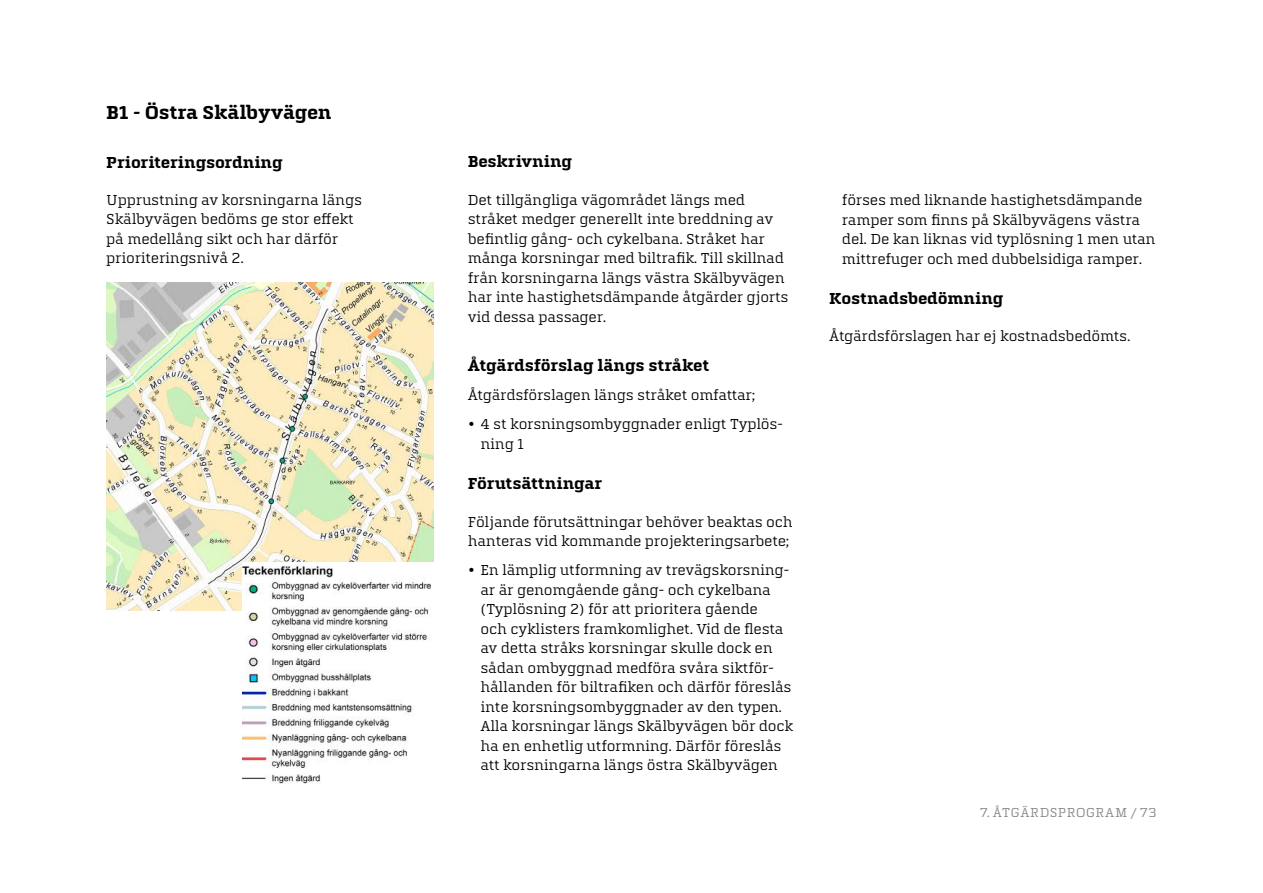
<style>
.page{position:relative;width:1263px;height:893px;background:#fff}
.page>*{position:absolute;margin:0;border:0;box-sizing:border-box;transform-origin:0 0}
.t1{font:700 19.5px "Quitador For Jarfalla";letter-spacing:-.015em;color:#000}
.t2{font:700 16.5px "Quitador For Jarfalla";letter-spacing:-.01em;color:#000}
.t3{font:15px/19.5px "Quitador For Jarfalla";letter-spacing:-.02em;color:#000}
.t4{font:13.5px "Quitador For Jarfalla";letter-spacing:.025em;color:#86888c}
</style>
<div class="page">
<img style="left:106px;top:283px;width:328px;height:327px">
<img style="left:242px;top:562px;width:192px;height:221px">
<h1 class="t1" style="left:106px;top:102px;width:227px">B1 - Östra Skälbyvägen</h1>
<p class="t2" style="left:106px;top:154px;width:178px">Prioriteringsordning</p>
<p class="t3" style="left:106px;top:190px;width:257px">Upprustning av korsningarna längs<br>Skälbyvägen bedöms ge stor effekt på medellång sikt och har därför prioriteringsnivå 2.</p>
<p class="t2" style="left:468px;top:152px;width:106px">Beskrivning</p>
<p class="t3" style="left:468px;top:190px;width:322px">Det tillgängliga vägområdet längs med stråket medger generellt inte breddning av befintlig gång- och cykelbana. Stråket har många korsningar med biltrafik. Till skillnad från korsningarna längs västra Skälbyvägen har inte hastighetsdämpande åtgärder gjorts vid dessa passager.</p>
<p class="t2" style="left:468px;top:356px;width:243px">Åtgärdsförslag längs stråket</p>
<p class="t3" style="left:468px;top:385px;width:289px">Åtgärdsförslagen längs stråket omfattar;</p>
<p class="t3" style="left:480px;top:414px;width:304px;text-indent:-13px">• 4 st korsningsombyggnader enligt Typlös&shy;ning 1</p>
<p class="t2" style="left:468px;top:474px;width:136px">Förutsättningar</p>
<p class="t3" style="left:468px;top:512px;width:326px">Följande förutsättningar behöver beaktas och hanteras vid kommande projekteringsarbete;</p>
<p class="t3" style="left:480px;top:561px;width:314px;text-indent:-13px">• En lämplig utformning av trevägskorsning&shy;ar är genomgående gång- och cykelbana (Typlösning 2) för att prioritera gående<br>och cyklisters framkomlighet. Vid de flesta av detta stråks korsningar skulle dock en sådan ombyggnad medföra svåra siktför&shy;hållanden för biltrafiken och därför föreslås inte korsningsombyggnader av den typen.<br>Alla korsningar längs Skälbyvägen bör dock ha en enhetlig utformning. Därför föreslås att korsningarna längs östra Skälbyvägen</p>
<p class="t3" style="left:842px;top:190px;width:315px">förses med liknande hastighetsdämpande ramper som finns på Skälbyvägens västra del. De kan liknas vid typlösning 1 men utan mittrefuger och med dubbelsidiga ramper.</p>
<p class="t2" style="left:829px;top:289px;width:176px">Kostnadsbedömning</p>
<p class="t3" style="left:829px;top:327px;width:303px">Åtgärdsförslagen har ej kostnadsbedömts.</p>
<p class="t4" style="left:980px;top:805px;width:178px">7. Åtgärdsprogram / 73</p>
</div>
